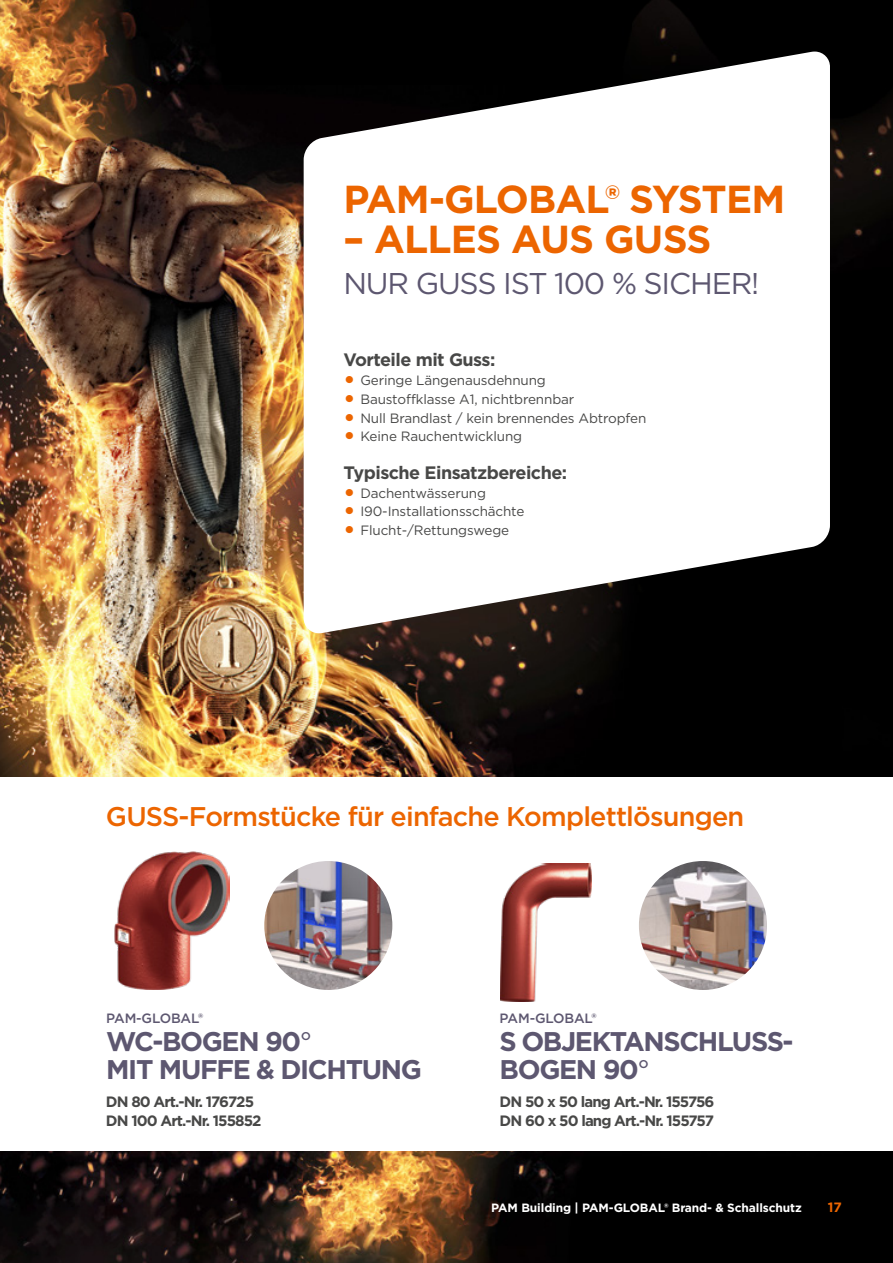
<style>
.page{position:relative;width:893px;height:1263px;background:#fff}
.page>*{position:absolute;margin:0;border:0;box-sizing:border-box;transform-origin:0 0}
.Subheadlines{font:700 39px "Gotham";letter-spacing:-.02em;color:#ec6500}
.Subheadlines-2{font:30px "Gotham";letter-spacing:-.04em;color:#5d5770}
.Produktname{font:700 27px/28.2px "Gotham";letter-spacing:-.05em;color:#5d5770}
.Subheadlines-3{font:500 27px "Gotham";letter-spacing:-.03em;color:#ec6500}
.Zwischenüberschrifte{font:700 18px "Gotham";letter-spacing:-.03em;color:#484847}
.Zwischenüberschrifte-2{font:700 15px "Gotham";letter-spacing:-.06em;color:#484847}
.t1{font:13.5px "Gotham";letter-spacing:-.01em;color:#484847}
.PAM-GLOBAL{font:500 13.5px "Gotham";letter-spacing:-.01em;color:#5d5770}
.t2{font:700 13.5px "Gotham";color:#ec6500}
.Fußzeile_rechts{font:700 12px "Gotham";letter-spacing:-.01em;color:#fff}
.s1{font-weight:700;font-size:24px;color:#ec6500}
.s2{font-weight:400}
</style>
<div class="page">
<img style="left:0;top:0;width:893px;height:776px">
<img style="left:0;top:1151px;width:893px;height:112px">
<svg style="left:303px;top:52px;width:527px;height:581px"></svg>
<img style="left:501px;top:863px;width:90px;height:138px">
<img style="left:114px;top:851px;width:115px;height:139px">
<img style="left:264px;top:861px;width:128px;height:129px;border-radius:64px">
<img style="left:639px;top:861px;width:128px;height:129px;border-radius:64px">
<p class="Subheadlines" style="left:343px;top:173px;width:443px">PAM-GLOBAL® SYSTEM</p>
<p class="Subheadlines" style="left:343px;top:213px;width:370px">– ALLES AUS GUSS</p>
<p class="Subheadlines-2" style="left:343px;top:264px;width:417px">NUR GUSS IST 100 % SICHER!</p>
<p class="Zwischenüberschrifte" style="left:343px;top:348px;width:154px">Vorteile mit Guss:</p>
<p class="t1" style="left:343px;top:372px;width:204px"><span class="s1">•</span> Geringe Längenausdehnung</p>
<p class="t1" style="left:343px;top:390px;width:232px"><span class="s1">•</span> Baustoffklasse A1, nichtbrennbar</p>
<p class="t1" style="left:343px;top:409px;width:305px"><span class="s1">•</span> Null Brandlast / kein brennendes Abtropfen</p>
<p class="t1" style="left:343px;top:428px;width:180px"><span class="s1">•</span> Keine Rauchentwicklung</p>
<p class="Zwischenüberschrifte" style="left:343px;top:460px;width:225px">Typische Einsatzbereiche:</p>
<p class="t1" style="left:343px;top:484px;width:144px"><span class="s1">•</span> Dachentwässerung</p>
<p class="t1" style="left:343px;top:503px;width:183px"><span class="s1">•</span> I90-Installationsschächte</p>
<p class="t1" style="left:343px;top:522px;width:167px"><span class="s1">•</span> Flucht-/Rettungswege</p>
<p class="Subheadlines-3" style="left:106px;top:798px;width:640px">GUSS-Formstücke für einfache Komplettlösungen</p>
<p class="PAM-GLOBAL" style="left:106px;top:1009px;width:99px">PAM-GLOBAL®</p>
<p class="Produktname" style="left:106px;top:1027px;width:208px">WC-BOGEN 90<span class="s2">°</span></p>
<p class="Produktname" style="left:106px;top:1055px;width:317px">MIT MUFFE &amp; DICHTUNG</p>
<p class="Zwischenüberschrifte-2" style="left:106px;top:1092px;width:150px">DN 80 Art.-Nr. 176725</p>
<p class="Zwischenüberschrifte-2" style="left:106px;top:1110px;width:157px">DN 100 Art.-Nr. 155852</p>
<p class="PAM-GLOBAL" style="left:500px;top:1009px;width:99px">PAM-GLOBAL®</p>
<p class="Produktname" style="left:500px;top:1027px;width:295px">S OBJEKTANSCHLUSS-<br>BOGEN 90<span class="s2">°</span></p>
<p class="Zwischenüberschrifte-2" style="left:500px;top:1092px;width:216px">DN 50 x 50 lang Art.-Nr. 155756</p>
<p class="Zwischenüberschrifte-2" style="left:500px;top:1110px;width:216px">DN 60 x 50 lang Art.-Nr. 155757</p>
<p class="Fußzeile_rechts" style="left:491px;top:1200px;width:312px">PAM Building | PAM-GLOBAL® Brand- &amp; Schallschutz</p>
<p class="t2" style="left:828px;top:1198px;width:16px">17</p>
</div>
